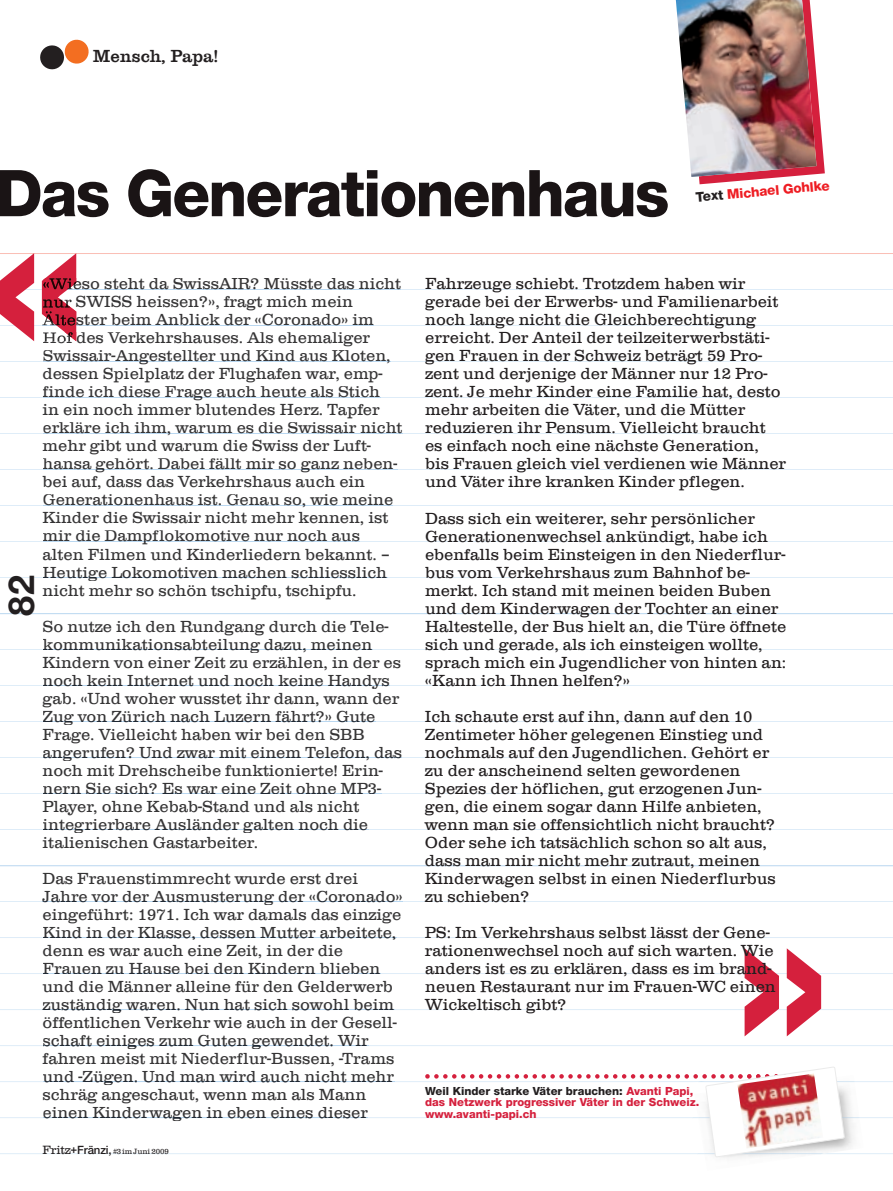
<style>
.page{position:relative;width:893px;height:1191px;background:#fff}
.page>*{position:absolute;margin:0;border:0;box-sizing:border-box;transform-origin:0 0}
.t1{font:800 216.15px "Helvetica Neue LT Pro";color:#d5203d}
.t2{font:800 64.5px "Helvetica Neue LT Pro";letter-spacing:-.03em;color:#1a1415;scale:.96 1}
.t3{font:700 36px "Helvetica Neue LT Pro";color:#231f20}
.t4{font:18px "Clarendon Com Medium OV URKKBB";color:#231f20}
.t5{font:16.5px/18px "Clarendon Com Light OV SRKKBB";color:#363536}
.t6{font:16.5px/18px "Clarendon Com Light OV SRKKBB";color:#231f20}
.t7{font:800 13.5px "Helvetica Neue LT Pro";color:#ee1d23}
.t8{font:800 11.25px/11.2px "Helvetica Neue LT Pro";color:#d5203d}
.t9{font:7.8px "Clarendon Com Light OV SRKKBB";letter-spacing:-.01em;color:#231f20}
.s1{color:#231f20}
.s2{color:#202934}
.s3{font-family:"Clarendon Com Light OV WRKKBB";color:#202934}
.s4{font-family:"Clarendon Com Light OV WRKKBB"}
.s5{font-size:12.3px}
.s6{font-family:"Helvetica Neue LT Pro";font-weight:500;font-size:11.25px}
.s7{font-family:"Helvetica Neue LT Pro";font-weight:500;font-size:11.4px}
</style>
<div class="page">
<hr style="left:0;top:253px;width:893px;height:1px;background:#fabeb5">
<hr style="left:0;top:289px;width:893px;height:1px;background:#b9d7f0">
<hr style="left:0;top:325px;width:893px;height:1px;background:#b9d7f0">
<hr style="left:0;top:361px;width:893px;height:1px;background:#b9d7f0">
<hr style="left:0;top:397px;width:893px;height:1px;background:#b9d7f0">
<hr style="left:0;top:433px;width:893px;height:1px;background:#b9d7f0">
<hr style="left:0;top:469px;width:893px;height:1px;background:#b9d7f0">
<hr style="left:0;top:505px;width:893px;height:1px;background:#b9d7f0">
<hr style="left:0;top:541px;width:893px;height:1px;background:#b9d7f0">
<hr style="left:0;top:577px;width:893px;height:1px;background:#b9d7f0">
<hr style="left:0;top:613px;width:893px;height:1px;background:#b9d7f0">
<hr style="left:0;top:649px;width:893px;height:1px;background:#b9d7f0">
<hr style="left:0;top:685px;width:893px;height:1px;background:#b9d7f0">
<hr style="left:0;top:721px;width:893px;height:1px;background:#b9d7f0">
<hr style="left:0;top:757px;width:893px;height:1px;background:#b9d7f0">
<hr style="left:0;top:793px;width:893px;height:1px;background:#b9d7f0">
<hr style="left:0;top:829px;width:893px;height:1px;background:#b9d7f0">
<hr style="left:0;top:865px;width:893px;height:1px;background:#b9d7f0">
<hr style="left:0;top:901px;width:893px;height:1px;background:#b9d7f0">
<hr style="left:0;top:937px;width:893px;height:1px;background:#b9d7f0">
<hr style="left:0;top:973px;width:893px;height:1px;background:#b9d7f0">
<hr style="left:0;top:1009px;width:893px;height:1px;background:#b9d7f0">
<hr style="left:0;top:1045px;width:893px;height:1px;background:#b9d7f0">
<hr style="left:0;top:1081px;width:893px;height:1px;background:#b9d7f0">
<hr style="left:0;top:1117px;width:893px;height:1px;background:#b9d7f0">
<hr style="left:0;top:1153px;width:893px;height:1px;background:#b9d7f0">
<svg style="left:40px;top:39px;width:49px;height:31px"></svg>
<svg style="left:425px;top:1067px;width:429px;height:91px"></svg>
<img style="left:737px;top:1073px;width:86px;height:75px">
<svg style="left:699px;top:84px;width:126px;height:100px"></svg>
<img style="left:675px;top:0;width:142px;height:177px">
<svg style="left:43px;top:278px;width:33px;height:12px"></svg>
<svg style="left:42px;top:299px;width:34px;height:27px"></svg>
<svg style="left:43px;top:332px;width:30px;height:9px"></svg>
<p class="t4" style="left:93px;top:46px;width:128px">Mensch, Papa!</p>
<h2 class="t2" style="left:-4px;top:155px;width:703px">Das Generationenhaus</h2>
<p class="t7" style="left:695px;top:189px;width:136px;rotate:-5deg"><span class="s1">Text</span> Michael Gohlke</p>
<h1 class="t1" style="left:-10px;top:150px;width:97px">«</h1>
<p class="t5" style="left:73px;top:276px;width:330px">eso <span class="s2">steht da SwissAIR? M</span><span class="s3">ü</span><span class="s2">sste das</span> nicht<br>SWISS heissen?», fragt mich mein<br>st<span class="s2">e</span>r <span class="s2">beim Anbli</span>c<span class="s2">k</span> d<span class="s2">er</span> <span class="s4">«</span>Coronado» im</p>
<p class="t5" style="left:43px;top:330px;width:362px">Hof des Verkehrshauses. Als ehemaliger <span class="s2">Swissair</span>-A<span class="s2">ng</span>estellter und Kind aus Kloten, dessen Spielplatz der Flughafen war, emp&shy;finde <span class="s2">ich diese Frage auch heute al</span>s <span class="s2">Stic</span>h<br>in ein noch immer blutendes Herz. Tapfer erkl<span class="s4">ä</span>re ich ihm, warum es die <span class="s2">Swissair</span> nicht mehr gibt und warum die Swiss der Luft&shy;hansa <span class="s2">gehört. Dabei f</span><span class="s3">ä</span><span class="s2">llt</span> mir so ganz neben&shy;bei auf, dass das Verkehrshaus auch ein Gener<span class="s2">ationenhaus</span> ist. Genau so, wie meine Kinder die Swissair nicht mehr kennen, ist mir <span class="s2">die</span> Dampflokomotive <span class="s2">nur noch aus </span>alten Filmen und Kinderliedern bekannt. <span class="s4">– </span>Heutige <span class="s2">Loko</span>mo<span class="s2">tive</span>n <span class="s2">machen sc</span>hliesslic<span class="s2">h </span>nicht mehr so schön tschipfu, tschipfu.</p>
<p class="t5" style="left:43px;top:618px;width:361px">So nutze ich den Rundgang durch die Tele&shy;kommu<span class="s2">nik</span>ation<span class="s2">sab</span>t<span class="s2">e</span>ilun<span class="s2">g dazu, meinen </span>Kindern von einer Zeit zu erz<span class="s4">ä</span>hlen, in der es noch <span class="s2">ke</span>in <span class="s2">Internet und noch ke</span>ine <span class="s2">Handys </span>gab. <span class="s4">«</span>Und woher wusstet ihr dann, wann der Zug <span class="s2">von</span> Z<span class="s4">ü</span>rich nach Luzern f<span class="s4">ä</span>hrt?» Gute Frage. Vielleicht haben wir bei den SBB angerufen? <span class="s2">Und zwar mit einem Telefon, da</span>s noch mit Drehscheibe funktionierte! Erin&shy;nern S<span class="s2">ie sich? Es war</span> e<span class="s2">ine Zeit ohne MP3</span>- Player, ohne Kebab-Stand und als nicht integrierbare <span class="s2">Ausl</span><span class="s3">ä</span><span class="s2">nder</span> galten noch die italienischen Gastarbeiter.</p>
<p class="t5" style="left:43px;top:870px;width:362px">Das Frauenstimmrecht wurde erst drei Jahre <span class="s2">vor</span> der Ausmusterung der <span class="s4">«</span>Coronado» eingef<span class="s4">ü</span>hrt: 1971. Ich war damals das einzige Kind <span class="s2">in der</span> Klasse, <span class="s2">dessen Mutter arbeitete, </span>denn es war auch eine Zeit, in der die Frauen <span class="s2">zu Hause bei den Kindern</span> b<span class="s2">lieben </span>und die M<span class="s4">ä</span>nner alleine f<span class="s4">ü</span>r den Gelderwerb zust<span class="s4">ä</span>ndig waren. Nun hat sich sowohl beim öffentlichen Verkehr wie auch in der Gesell&shy;schaft <span class="s2">einiges zum Guten ge</span>wendet. Wir fahren meist mit Niederflur-Bussen, -Trams und -Z<span class="s3">ü</span><span class="s2">gen. Und ma</span>n <span class="s2">wi</span>r<span class="s2">d au</span>c<span class="s2">h ni</span>c<span class="s2">h</span>t <span class="s2">me</span>hr schr<span class="s4">ä</span>g angeschaut, wenn man als Mann einen <span class="s2">Kinderwagen in eben eines diese</span>r</p>
<h3 class="t3" style="left:-1px;top:615px;width:42px;rotate:-90deg">82</h3>
<p class="t9" style="left:43px;top:1148px;width:128px"><span class="s5">Fritz</span><span class="s6">+</span><span class="s7">Fränzi,</span>#3im Juni2009</p>
<p class="t6" style="left:425px;top:276px;width:362px">Fahrzeuge schiebt. Trotzdem haben wir gerade bei der Erwerbs- und Familienarbeit noch lange nicht die Gleichberechtigung erreicht. Der Anteil der teilzeiterwerbst<span class="s4">ä</span>ti&shy;gen Frauen in der Schweiz betr<span class="s4">ä</span>gt 59 Pro&shy;zent und derjenige der M<span class="s4">ä</span>nner nur 12 Pro&shy;zent. Je mehr Kinder eine Familie hat, desto mehr arbeiten die V<span class="s4">ä</span>ter, und die M<span class="s4">ü</span>tter reduzieren ihr Pensum. Vielleicht braucht es einfach noch eine n<span class="s4">ä</span>chste Generation, bis Frauen gleich viel verdienen wie M<span class="s4">ä</span>nner und V<span class="s4">ä</span>ter ihre kranken Kinder pflegen.</p>
<p class="t6" style="left:425px;top:511px;width:363px">Dass sich ein weiterer, sehr persönlicher Generationenwechsel ank<span class="s4">ü</span>ndigt, habe ich ebenfalls beim Einsteigen in den Niederflur&shy;bus vom Verkehrshaus zum Bahnhof be&shy;merkt. Ich stand mit meinen beiden Buben und dem Kinderwagen der Tochter an einer Haltestelle, der Bus hielt an, die T<span class="s4">ü</span>re öffnete sich und gerade, als ich einsteigen wollte, sprach mich ein Jugendlicher von hinten an: <span class="s4">«</span>Kann ich Ihnen helfen?»</p>
<p class="t6" style="left:425px;top:709px;width:353px">Ich schaute erst auf ihn, dann auf den 10<br>Zentimeter höher gelegenen Einstieg und nochmals auf den Jugendlichen. Gehört er zu der anscheinend selten gewordenen Spezies der höflichen, gut erzogenen Jun&shy;gen, die einem sogar dann Hilfe anbieten, wenn man sie offensichtlich nicht braucht?<br>Oder sehe ich tats<span class="s4">ä</span>chlich schon so alt aus, dass man mir nicht mehr zutraut, meinen Kinderwagen selbst in einen Niederflurbus zu schieben?</p>
<p class="t6" style="left:425px;top:925px;width:353px">PS: Im Verkehrshaus selbst l<span class="s4">ä</span>sst der Gene&shy;rationenwechsel noch auf sich warten. Wie anders ist es zu erkl<span class="s4">ä</span>ren, dass es im brand&shy;neuen Restaurant nur im Frauen-WC einen Wickeltisch gibt?</p>
<h1 class="t1" style="left:735px;top:845px;width:97px">»</h1>
<p class="t8" style="left:425px;top:1085px;width:276px"><span class="s1">Weil Kinder starke Väter brauchen:</span> Avanti Papi, das Netzwerk progressiver Väter in der Schweiz. www.avanti-papi.ch</p>
</div>
